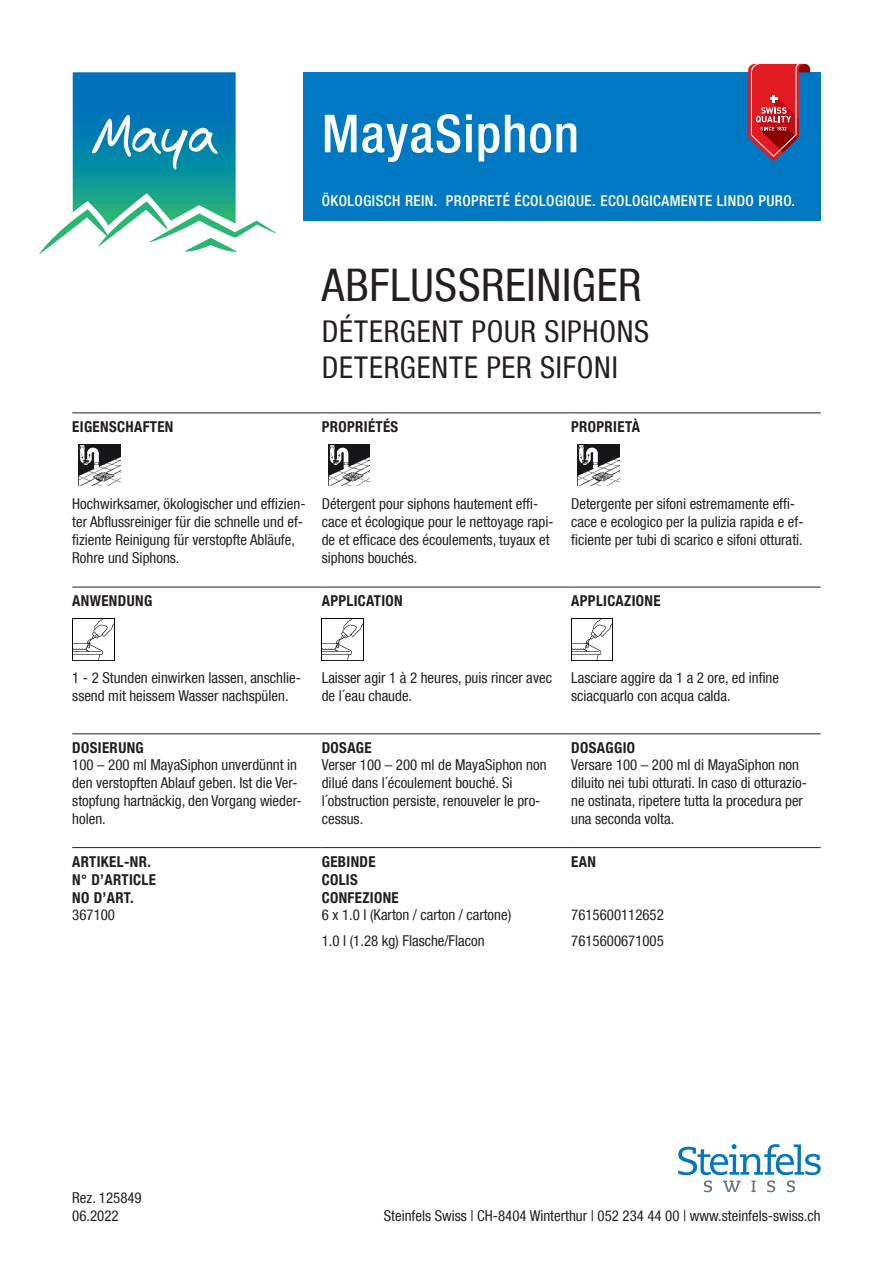
<style>
.page{position:relative;width:893px;height:1263px;background:#fff}
.page>*{position:absolute;margin:0;border:0;box-sizing:border-box;transform-origin:0 0}
.t1{font:500 condensed 52.5px "Helvetica Neue LT Com";letter-spacing:.02em;color:#fff}
.t2{font:condensed 45px "Helvetica Neue LT Com";letter-spacing:.015em;color:#231f20}
.t3{font:condensed 30px/36px "Helvetica Neue LT Com";letter-spacing:.025em;color:#231f20}
.t4{font:condensed 15px/18px "Helvetica Neue LT Com";color:#231f20}
.t5{font:700 condensed 15px/18px "Helvetica Neue LT Com";letter-spacing:.025em;color:#231f20}
.t6{font:500 condensed 15px "Helvetica Neue LT Com";letter-spacing:.03em;color:#fff}
</style>
<div class="page">
<hr style="left:72px;top:412px;width:250px;height:1px;background:#231f20">
<hr style="left:322px;top:412px;width:249px;height:1px;background:#231f20">
<hr style="left:571px;top:412px;width:250px;height:1px;background:#231f20">
<hr style="left:72px;top:847px;width:250px;height:1px;background:#231f20">
<hr style="left:322px;top:847px;width:249px;height:1px;background:#231f20">
<hr style="left:571px;top:847px;width:250px;height:1px;background:#231f20">
<hr style="left:72px;top:587px;width:250px;height:1px;background:#231f20">
<hr style="left:322px;top:587px;width:249px;height:1px;background:#231f20">
<hr style="left:571px;top:587px;width:250px;height:1px;background:#231f20">
<hr style="left:72px;top:733px;width:250px;height:1px;background:#231f20">
<hr style="left:322px;top:733px;width:249px;height:1px;background:#231f20">
<hr style="left:571px;top:733px;width:250px;height:1px;background:#231f20">
<img style="left:79px;top:444px;width:41px;height:42px">
<img style="left:328px;top:444px;width:42px;height:42px">
<img style="left:578px;top:444px;width:41px;height:42px">
<img style="left:72px;top:618px;width:42px;height:42px">
<img style="left:322px;top:618px;width:41px;height:42px">
<img style="left:571px;top:618px;width:42px;height:42px">
<div style="left:304px;top:72px;width:517px;height:149px;background:#0079c2"></div>
<svg style="left:73px;top:72px;width:163px;height:154px;background:#2897b1"></svg>
<svg style="left:748px;top:64px;width:62px;height:97px"></svg>
<svg style="left:678px;top:1144px;width:143px;height:48px"></svg>
<h1 class="t1" style="left:322px;top:102px;width:259px">MayaSiphon</h1>
<p class="t6" style="left:322px;top:192px;width:475px">ÖKOLOGISCH REIN. PROPRETÉ ÉCOLOGIQUE. ECOLOGICAMENTE LINDO PURO.</p>
<h2 class="t2" style="left:322px;top:259px;width:321px">ABFLUSSREINIGER</h2>
<h3 class="t3" style="left:322px;top:313px;width:329px">DÉTERGENT POUR SIPHONS<br>DETERGENTE PER SIFONI</h3>
<p class="t5" style="left:72px;top:418px;width:103px">EIGENSCHAFTEN</p>
<p class="t5" style="left:322px;top:418px;width:78px">PROPRIÉTÉS</p>
<p class="t5" style="left:571px;top:418px;width:70px">PROPRIETÀ</p>
<p class="t4" style="left:72px;top:494px;width:235px">Hochwirksamer, ökologischer und effizien&shy;ter Abflussreiniger für die schnelle und ef&shy;fiziente Reinigung für verstopfte Abläufe, Rohre und Siphons.</p>
<p class="t4" style="left:322px;top:494px;width:233px">Détergent pour siphons hautement effi&shy;cace et écologique pour le nettoyage rapi&shy;de et efficace des écoulements, tuyaux et siphons bouchés.</p>
<p class="t4" style="left:571px;top:494px;width:234px">Detergente per sifoni estremamente effi&shy;cace e ecologico per la pulizia rapida e ef&shy;ficiente per tubi di scarico e sifoni otturati.</p>
<p class="t5" style="left:72px;top:592px;width:81px">ANWENDUNG</p>
<p class="t5" style="left:322px;top:592px;width:82px">APPLICATION</p>
<p class="t5" style="left:571px;top:592px;width:91px">APPLICAZIONE</p>
<p class="t4" style="left:72px;top:668px;width:230px">1 - 2 Stunden einwirken lassen, anschlie&shy;ssend mit heissem Wasser nachspülen.</p>
<p class="t4" style="left:322px;top:668px;width:232px">Laisser agir 1 à 2 heures, puis rincer avec de l´eau chaude.</p>
<p class="t4" style="left:571px;top:668px;width:209px">Lasciare aggire da 1 a 2 ore, ed infine sciacquarlo con acqua calda.</p>
<p class="t5" style="left:72px;top:739px;width:73px">DOSIERUNG</p>
<p class="t5" style="left:322px;top:739px;width:51px">DOSAGE</p>
<p class="t5" style="left:571px;top:739px;width:65px">DOSAGGIO</p>
<p class="t4" style="left:72px;top:756px;width:231px">100 – 200 ml MayaSiphon unverdünnt in den verstopften Ablauf geben. Ist die Ver&shy;stopfung hartnäckig, den Vorgang wieder&shy;holen.</p>
<p class="t4" style="left:322px;top:756px;width:226px">Verser 100 – 200 ml de MayaSiphon non dilué dans l´écoulement bouché. Si l´obstruction persiste, renouveler le pro&shy;cessus.</p>
<p class="t4" style="left:571px;top:756px;width:237px">Versare 100 – 200 ml di MayaSiphon non diluito nei tubi otturati. In caso di otturazio&shy;ne ostinata, ripetere tutta la procedura per una seconda volta.</p>
<p class="t5" style="left:72px;top:852px;width:85px">ARTIKEL-NR.<br>N° D’ARTICLE<br>NO D’ART.</p>
<p class="t5" style="left:322px;top:852px;width:79px">GEBINDE<br>COLIS<br>CONFEZIONE</p>
<p class="t5" style="left:571px;top:852px;width:26px">EAN</p>
<p class="t4" style="left:72px;top:905px;width:44px">367100</p>
<p class="t4" style="left:322px;top:901px;width:191px;line-height:26.5px">6 x 1.0 l (Karton / carton / cartone)<br>1.0 l (1.28 kg) Flasche/Flacon</p>
<p class="t4" style="left:571px;top:901px;width:94px;line-height:26.5px">7615600112652<br>7615600671005</p>
<p class="t4" style="left:72px;top:1188px;width:71px">Rez. 125849<br>06.2022</p>
<p class="t4" style="left:384px;top:1206px;width:438px">Steinfels Swiss | CH-8404 Winterthur | 052 234 44 00 | www.steinfels-swiss.ch</p>
</div>
